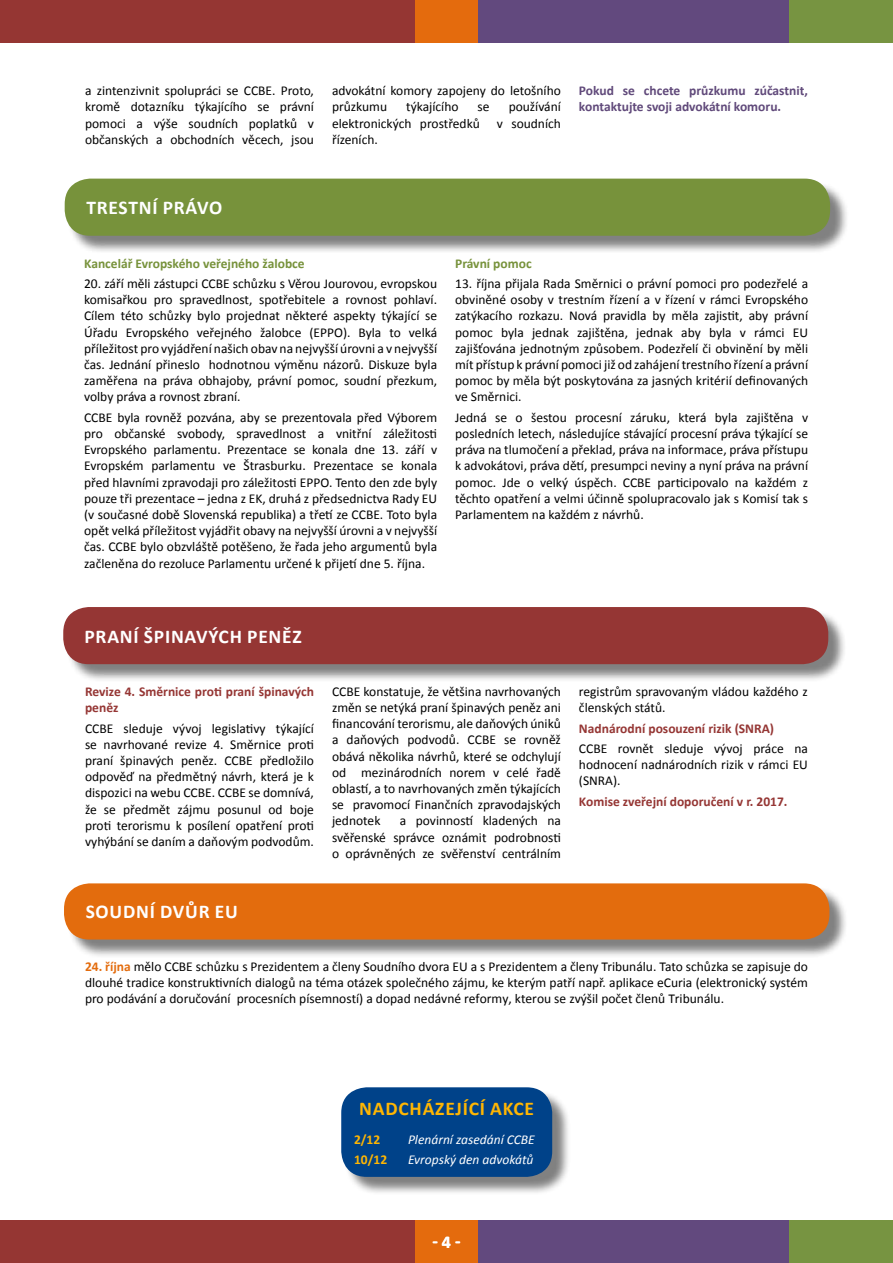
<style>
.page{position:relative;width:893px;height:1263px;background:#fff}
.page>*{position:absolute;margin:0;border:0;box-sizing:border-box;transform-origin:0 0}
.t1{font:700 19.5px "Calibri";letter-spacing:.04em;color:#fff}
.t2{font:700 19.5px "Calibri";letter-spacing:.04em;color:#ffb602}
.t3{font:700 18px "Calibri";color:#fff}
.t4{font:13.5px/16.2px "Calibri";color:#000;text-align:justify}
.t5{font:700 13.5px/16.2px "Calibri";color:#953634}
.t6{font:700 13.5px/16.2px "Calibri";color:#60497a}
.t7{font:700 13.5px "Calibri";color:#77923b}
.t8{font:italic 13.5px "Calibri";color:#fff}
.t9{font:700 13.5px "Calibri";color:#ffb602}
.s1{font-weight:700;color:#e36c0d}
</style>
<div class="page">
<div style="left:0;top:1220px;width:415px;height:43px;background:#953633"></div>
<div style="left:478px;top:1220px;width:311px;height:43px;background:#62497e"></div>
<div style="left:415px;top:1220px;width:63px;height:43px;background:#e46b0d"></div>
<div style="left:789px;top:1220px;width:104px;height:43px;background:#779441"></div>
<div style="left:0;top:0;width:415px;height:43px;background:#953633"></div>
<div style="left:478px;top:0;width:311px;height:43px;background:#62497e"></div>
<div style="left:415px;top:0;width:63px;height:43px;background:#e46b0d"></div>
<div style="left:789px;top:0;width:104px;height:43px;background:#779441"></div>
<div style="left:343px;top:1090px;width:228px;height:106px;background:#000;opacity:.5"></div>
<div style="left:341px;top:1087px;width:211px;height:90px;background:#004289;border-radius:26px"></div>
<div style="left:67px;top:181px;width:782px;height:74px;background:#000;opacity:.5"></div>
<div style="left:65px;top:179px;width:765px;height:57px;background:#77923b;border-radius:26px"></div>
<div style="left:66px;top:609px;width:781px;height:74px;background:#000;opacity:.5"></div>
<div style="left:63px;top:607px;width:765px;height:57px;background:#953634;border-radius:26px"></div>
<div style="left:67px;top:886px;width:781px;height:72px;background:#000;opacity:.5"></div>
<div style="left:64px;top:883px;width:765px;height:56px;background:#e36c0d;border-radius:26px"></div>
<p class="t4" style="left:85px;top:83px;width:230px">a zintenzivnit spolupráci se CCBE. Proto, kromě dotazníku týkajícího se právní pomoci a výše soudních poplatků v občanských a obchodních věcech, jsou</p>
<p class="t4" style="left:332px;top:83px;width:230px">advokátní komory zapojeny do letošního průzkumu</p>
<p class="t4" style="left:406px;top:99px;width:54px">týkajícího</p>
<p class="t4" style="left:478px;top:99px;width:14px">se</p>
<p class="t4" style="left:509px;top:99px;width:54px">používání</p>
<p class="t4" style="left:332px;top:115px;width:149px">elektronických prostředků</p>
<p class="t4" style="left:497px;top:115px;width:66px">v soudních</p>
<p class="t4" style="left:332px;top:131px;width:47px">řízeních.</p>
<p class="t6" style="left:579px;top:83px;width:230px">Pokud se chcete průzkumu zúčastnit, kontaktujte svoji advokátní komoru.</p>
<h1 class="t1" style="left:86px;top:196px;width:137px">TRESTNÍ PRÁVO</h1>
<p class="t7" style="left:84px;top:254px;width:222px">Kancelář Evropského veřejného žalobce</p>
<p class="t4" style="left:84px;top:275px;width:354px">20. září měli zástupci CCBE schůzku s Věrou Jourovou, evropskou komisařkou pro spravedlnost, spotřebitele a rovnost pohlaví.<br>Cílem této schůzky bylo projednat některé aspekty týkající se Úřadu Evropského veřejného žalobce (EPPO). Byla to velká příležitost pro vyjádření našich obav na nejvyšší úrovni a v nejvyšší čas. Jednání přineslo hodnotnou výměnu názorů. Diskuze byla zaměřena na práva obhajoby, právní pomoc, soudní přezkum, volby práva a rovnost zbraní.</p>
<p class="t4" style="left:84px;top:409px;width:354px">CCBE byla rovněž pozvána, aby se prezentovala před Výborem pro občanské svobody, spravedlnost a vnitřní záležitosti Evropského parlamentu. Prezentace se konala dne 13. září v Evropském parlamentu ve Štrasburku. Prezentace se konala před hlavními zpravodaji pro záležitosti EPPO. Tento den zde byly pouze tři prezentace – jedna z EK, druhá z předsednictva Rady EU (v současné době Slovenská republika) a třetí ze CCBE. Toto byla opět velká příležitost vyjádřit obavy na nejvyšší úrovni a v nejvyšší čas. CCBE bylo obzvláště potěšeno, že řada jeho argumentů byla začleněna do rezoluce Parlamentu určené k přijetí dne 5. října.</p>
<p class="t7" style="left:455px;top:254px;width:78px">Právní pomoc</p>
<p class="t4" style="left:455px;top:275px;width:354px">13. října přijala Rada Směrnici o právní pomoci pro podezřelé a obviněné osoby v trestním řízení a v řízení v rámci Evropského zatýkacího rozkazu. Nová pravidla by měla zajistit, aby právní pomoc byla jednak zajištěna, jednak aby byla v rámci EU zajišťována jednotným způsobem. Podezřelí či obvinění by měli mít přístup k právní pomoci již od zahájení trestního řízení a právní pomoc by měla být poskytována za jasných kritérií definovaných ve Směrnici.</p>
<p class="t4" style="left:455px;top:409px;width:354px">Jedná se o šestou procesní záruku, která byla zajištěna v posledních letech, následujíce stávající procesní práva týkající se práva na tlumočení a překlad, práva na informace, práva přístupu k advokátovi, práva dětí, presumpci neviny a nyní práva na právní pomoc. Jde o velký úspěch. CCBE participovalo na každém z těchto opatření a velmi účinně spolupracovalo jak s Komisí tak s Parlamentem na každém z návrhů.</p>
<h1 class="t1" style="left:85px;top:624px;width:219px">PRANÍ ŠPINAVÝCH PENĚZ</h1>
<p class="t5" style="left:85px;top:683px;width:230px">Revize 4. Směrnice proti praní špinavých peněz</p>
<p class="t4" style="left:85px;top:720px;width:230px">CCBE sleduje vývoj legislativy týkající se navrhované revize 4. Směrnice proti praní špinavých peněz. CCBE předložilo odpověď na předmětný návrh, která je k dispozici na webu CCBE. CCBE se domnívá, že se předmět zájmu posunul od boje proti terorismu k posílení opatření proti vyhýbání se daním a daňovým podvodům.</p>
<h1 class="t1" style="left:86px;top:899px;width:154px">SOUDNÍ DVŮR EU</h1>
<p class="t4" style="left:332px;top:683px;width:230px">CCBE konstatuje, že většina navrhovaných změn se netýká praní špinavých peněz ani financování terorismu, ale daňových úniků a daňových podvodů. CCBE se rovněž obává několika návrhů, které se odchylují od mezinárodních norem v celé řadě oblastí, a to navrhovaných změn týkajících se pravomocí Finančních zpravodajských jednotek</p>
<p class="t4" style="left:332px;top:813px;width:230px;text-indent:68px">a povinností kladených na svěřenské správce oznámit podrobnosti o oprávněných ze svěřenství centrálním</p>
<p class="t4" style="left:579px;top:683px;width:230px">registrům spravovaným vládou každého z členských států.</p>
<p class="t5" style="left:579px;top:720px;width:197px">Nadnárodní posouzení rizik (SNRA)</p>
<p class="t4" style="left:579px;top:740px;width:230px">CCBE rovnět sleduje vývoj práce na hodnocení nadnárodních rizik v rámci EU (SNRA).</p>
<p class="t5" style="left:579px;top:793px;width:210px">Komise zveřejní doporučení v r. 2017.</p>
<p class="t4" style="left:85px;top:958px;width:724px"><span class="s1">24. října</span> mělo CCBE schůzku s Prezidentem a členy Soudního dvora EU a s Prezidentem a členy Tribunálu. Tato schůzka se zapisuje do dlouhé tradice konstruktivních dialogů na téma otázek společného zájmu, ke kterým patří např. aplikace eCuria (elektronický systém pro podávání a doručování procesních písemností) a dopad nedávné reformy, kterou se zvýšil počet členů Tribunálu.</p>
<h1 class="t2" style="left:359px;top:1096px;width:176px">NADCHÁZEJÍCÍ AKCE</h1>
<p class="t9" style="left:354px;top:1130px;width:28px">2/12</p>
<p class="t8" style="left:408px;top:1130px;width:128px">Plenární zasedání CCBE</p>
<p class="t9" style="left:354px;top:1151px;width:35px">10/12</p>
<p class="t8" style="left:408px;top:1150px;width:127px">Evropský den advokátů</p>
<h2 class="t3" style="left:432px;top:1231px;width:30px">- 4 -</h2>
</div>
